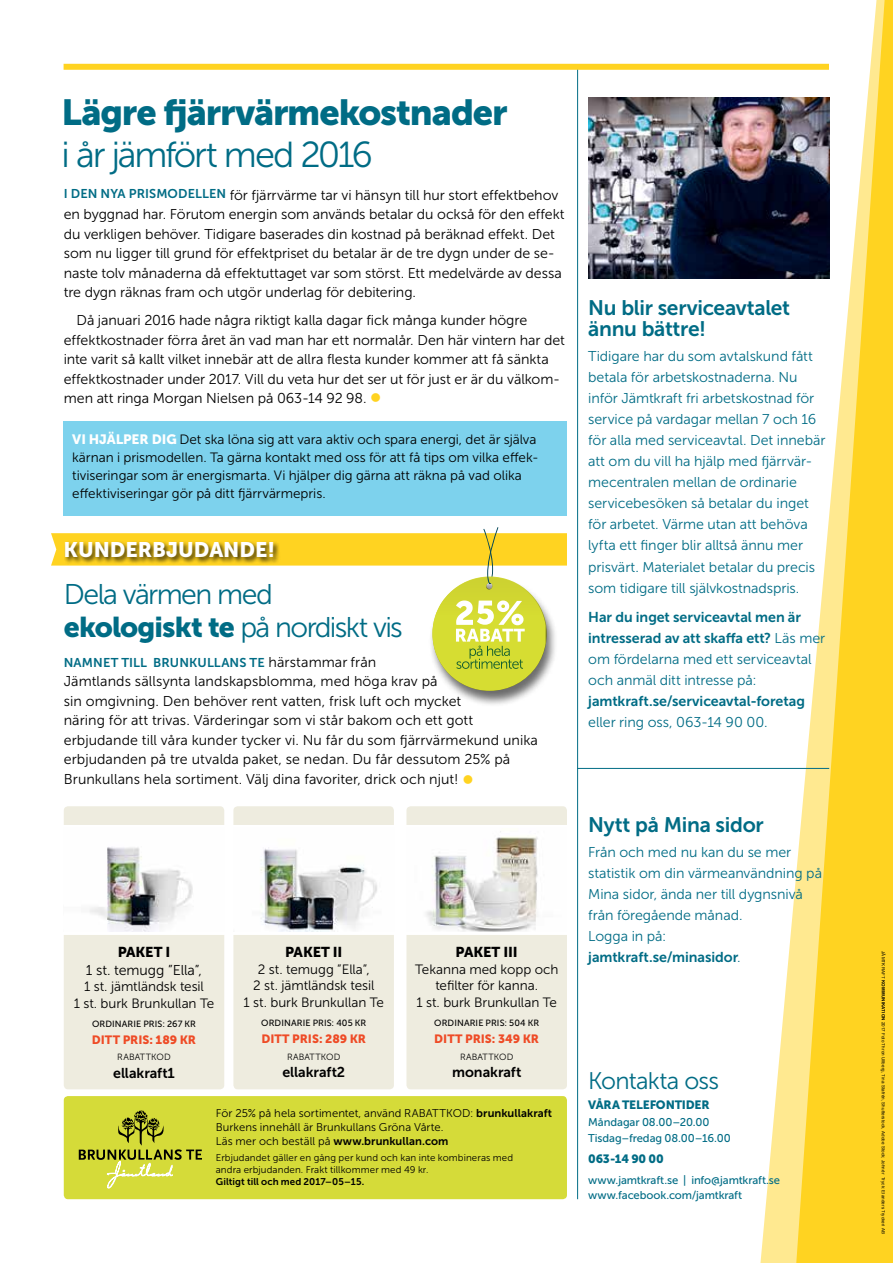
<style>
.page{position:relative;width:893px;height:1263px;background:#fff}
.page>*{position:absolute;margin:0;border:0;box-sizing:border-box;transform-origin:0 0}
.t1{font:36.15px "Museo Sans 900";letter-spacing:-.03em;color:#006c85}
.t2{font:36.15px "Museo Sans 300";letter-spacing:-.06em;color:#006c85}
.t3{font:28.5px/33px "Museo Sans 300";letter-spacing:-.055em;color:#006c85}
.t4{font:24px "Museo Sans 300";letter-spacing:-.03em;color:#006c85}
.t5{font:21px/21px "Museo Sans 700";letter-spacing:-.015em;color:#006c85}
.t6{font:21px "Museo Sans 900";color:#fff}
.t7{font:14.25px/19.5px "Museo Sans 300";letter-spacing:-.005em;color:#000}
.t8{font:14.25px/21px "Museo Sans 300";letter-spacing:-.005em;color:#006c85}
.t9{font:14.25px/21px "Museo Sans 700";letter-spacing:-.005em;color:#006c85}
.t10{font:14.25px "Museo Sans 700";letter-spacing:-.005em;color:#000}
.t11{font:14.25px "Museo Sans 900";letter-spacing:-.01em;color:#000}
.t12{font:13.5px/16.6px "Museo Sans 300";letter-spacing:-.005em;color:#000;text-align:center}
.t13{font:12.75px "Museo Sans 700";letter-spacing:.01em;color:#006c85}
.t14{font:12px "Museo Sans 900";color:#ee4b26}
.t15{font:12px "Museo Sans 900";letter-spacing:-.015em;color:#006c85}
.t16{font:11.25px/14px "Museo Sans 300";letter-spacing:.005em;color:#000}
.t17{font:11.25px/16.5px "Museo Sans 500";letter-spacing:-.01em;color:#006c85}
.t18{font:9.75px/11.7px "Museo Sans 300";letter-spacing:.01em;color:#000}
.t19{font:9.75px "Museo Sans 700";letter-spacing:.005em;color:#000}
.t20{font:9px "Museo Sans 500";letter-spacing:.01em;color:#000}
.t21{font:9px "Museo Sans 300";letter-spacing:.015em;color:#000}
.t22{font:4.5px "Arial";letter-spacing:.02em;color:#000}
.s1{font-family:"Museo Sans 700";font-size:12.75px;color:#006c85}
.s2{color:#ffd321}
.s3{font-family:"Museo Sans 900";color:#fff}
.s4{font-family:"Museo Sans 900"}
.s5{font-family:"Museo Sans 300";font-size:14.25px;color:#000}
.s6{font-family:"Museo Sans 700"}
.s7{font-family:"Museo Sans 300"}
.s8{font-weight:700}
</style>
<div class="page">
<svg style="left:752px;top:0;width:141px;height:1263px"></svg>
<div style="left:64px;top:421px;width:503px;height:95px;background:#7dd2ed"></div>
<hr style="left:577px;top:68px;width:1px;height:1131px;background:#006c85">
<hr style="left:577px;top:768px;width:252px;height:1px;background:#006c85">
<div style="left:64px;top:64px;width:765px;height:6px;background:#ffd321"></div>
<img style="left:588px;top:98px;width:241px;height:181px">
<div style="left:64px;top:806px;width:160px;height:283px;background:#eeecdf;border-radius:4px"></div>
<div style="left:64px;top:1096px;width:503px;height:103px;background:#d5db39;border-radius:4px"></div>
<div style="left:233px;top:806px;width:161px;height:283px;background:#eeecdf;border-radius:4px"></div>
<div style="left:406px;top:806px;width:161px;height:283px;background:#eeecdf;border-radius:4px"></div>
<div style="left:428px;top:577px;width:130px;height:130px;background:#000;opacity:.58"></div>
<svg style="left:51px;top:527px;width:516px;height:164px"></svg>
<svg style="left:79px;top:1110px;width:123px;height:78px"></svg>
<img style="left:406px;top:828px;width:161px;height:104px">
<img style="left:64px;top:828px;width:160px;height:104px">
<img style="left:234px;top:828px;width:160px;height:104px">
<hr style="left:54px;top:825px;width:517px;height:3px;background:#fff">
<hr style="left:54px;top:932px;width:517px;height:3px;background:#fff">
<h1 class="t1" style="left:62px;top:92px;width:448px">Lägre fjärrvärmekostnader</h1>
<h1 class="t2" style="left:62px;top:135px;width:313px">i år jämfört med 2016</h1>
<p class="t7" style="left:64px;top:185px;width:502px"><span class="s1">I DEN NYA PRISMODELLEN</span> för fjärrvärme tar vi hänsyn till hur stort effektbehov en byggnad har. Förutom energin som används betalar du också för den effekt du verkligen behöver. Tidigare baserades din kostnad på beräknad effekt. Det som nu ligger till grund för effektpriset du betalar är de tre dygn under de se&shy;naste tolv månaderna då effektuttaget var som störst. Ett medelvärde av dessa tre dygn räknas fram och utgör underlag för debitering.</p>
<p class="t7" style="left:64px;top:311px;width:503px;text-indent:13px">Då januari 2016 hade några riktigt kalla dagar fick många kunder högre effektkostnader förra året än vad man har ett normalår. Den här vintern har det inte varit så kallt vilket innebär att de allra flesta kunder kommer att få sänkta effektkostnader under 2017. Vill du veta hur det ser ut för just er är du välkom&shy;men att ringa Morgan Nielsen på 063-14 92 98. <span class="s2">●</span></p>
<p class="t12" style="left:72px;top:430px;width:468px;line-height:18px;text-align:left"><span class="s3">VI HJÄLPER DIG</span> Det ska löna sig att vara aktiv och spara energi, det är själva kärnan i prismodellen. Ta gärna kontakt med oss för att få tips om vilka effek&shy;tiviseringar som är energismarta. Vi hjälper dig gärna att räkna på vad olika effektiviseringar gör på ditt fjärrvärmepris.</p>
<h3 class="t6" style="left:64px;top:538px;width:213px">KUNDERBJUDANDE!</h3>
<h2 class="t3" style="left:64px;top:578px;width:341px">Dela värmen med <span class="s4">ekologiskt te</span> på nordiskt vis</h2>
<p class="t13" style="left:64px;top:655px;width:314px">NAMNET TILL BRUNKULLANS TE <span class="s5">härstammar från</span></p>
<p class="t7" style="left:64px;top:672px;width:476px">Jämtlands sällsynta landskapsblomma, med höga krav på<br>sin omgivning. Den behöver rent vatten, frisk luft och mycket<br>näring för att trivas. Värderingar som vi står bakom och ett gott erbjudande till våra kunder tycker vi. Nu får du som fjärrvärmekund unika erbjudanden på tre utvalda paket, se nedan. Du får dessutom 25% på Brunkullans hela sortiment. Välj dina favoriter, drick och njut! <span class="s2">●</span></p>
<p class="t11" style="left:118px;top:944px;width:54px">PAKET I</p>
<p class="t7" style="left:86px;top:960px;width:118px">1 st. temugg ”Ella”,</p>
<p class="t12" style="left:74px;top:978px;width:142px;line-height:17.1px">1 st. jämtländsk tesil<br>1 st. burk Brunkullan Te</p>
<p class="t20" style="left:92px;top:1018px;width:106px">ORDINARIE PRIS: 267 KR</p>
<p class="t14" style="left:92px;top:1032px;width:106px">DITT PRIS: 189 KR</p>
<p class="t21" style="left:117px;top:1052px;width:55px">RABATTKOD</p>
<p class="t10" style="left:113px;top:1065px;width:63px">ellakraft1</p>
<p class="t11" style="left:285px;top:944px;width:59px">PAKET II</p>
<p class="t12" style="left:243px;top:961px;width:142px">2 st. temugg ”Ella”,<br>2 st. jämtländsk tesil<br>1 st. burk Brunkullan Te</p>
<p class="t20" style="left:261px;top:1017px;width:107px">ORDINARIE PRIS: 405 KR</p>
<p class="t14" style="left:261px;top:1032px;width:106px">DITT PRIS: 289 KR</p>
<p class="t21" style="left:287px;top:1051px;width:55px">RABATTKOD</p>
<p class="t10" style="left:282px;top:1064px;width:64px">ellakraft2</p>
<p class="t11" style="left:456px;top:944px;width:64px">PAKET III</p>
<p class="t12" style="left:415px;top:961px;width:145px">Tekanna med kopp och tefilter för kanna.<br>1 st. burk Brunkullan Te</p>
<p class="t20" style="left:434px;top:1017px;width:107px">ORDINARIE PRIS: 504 KR</p>
<p class="t14" style="left:434px;top:1032px;width:106px">DITT PRIS: 349 KR</p>
<p class="t21" style="left:460px;top:1051px;width:55px">RABATTKOD</p>
<p class="t10" style="left:452px;top:1064px;width:71px">monakraft</p>
<p class="t16" style="left:216px;top:1107px;width:338px">För 25% på hela sortimentet, använd RABATTKOD: <span class="s6">brunkullakraft<br></span>Burkens innehåll är Brunkullans Gröna Vårte.<br>Läs mer och beställ på <span class="s6">www.brunkullan.com</span></p>
<p class="t18" style="left:216px;top:1152px;width:299px">Erbjudandet gäller en gång per kund och kan inte kombineras med andra erbjudanden. Frakt tillkommer med 49 kr.</p>
<p class="t19" style="left:216px;top:1176px;width:150px">Giltigt till och med 2017–05–15.</p>
<h3 class="t5" style="left:588px;top:297px;width:203px">Nu blir serviceavtalet ännu bättre!</h3>
<p class="t8" style="left:588px;top:346px;width:239px">Tidigare har du som avtalskund fått betala för arbetskostnaderna. Nu inför Jämtkraft fri arbetskostnad för service på vardagar mellan 7 och 16 för alla med serviceavtal. Det innebär att om du vill ha hjälp med fjärrvär&shy;mecentralen mellan de ordinarie servicebesöken så betalar du inget för arbetet. Värme utan att behöva lyfta ett finger blir alltså ännu mer prisvärt. Materialet betalar du precis som tidigare till självkostnadspris.</p>
<p class="t9" style="left:588px;top:607px;width:239px">Har du inget serviceavtal men är intresserad av att skaffa ett? <span class="s7">Läs mer</span></p>
<p class="t8" style="left:588px;top:649px;width:225px">om fördelarna med ett serviceavtal och anmäl ditt intresse på:</p>
<p class="t9" style="left:588px;top:691px;width:218px">jamtkraft.se/serviceavtal-foretag</p>
<p class="t8" style="left:588px;top:712px;width:181px">eller ring oss, 063-14 90 00.</p>
<h3 class="t5" style="left:588px;top:814px;width:177px">Nytt på Mina sidor</h3>
<p class="t8" style="left:588px;top:842px;width:235px">Från och med nu kan du se mer statistik om din värmeanvändning på<br>Mina sidor, ända ner till dygnsnivå från föregående månad.<br>Logga in på:</p>
<p class="t9" style="left:588px;top:947px;width:154px">jamtkraft.se/minasidor<span class="s7">.</span></p>
<h3 class="t4" style="left:588px;top:1067px;width:132px">Kontakta oss</h3>
<p class="t15" style="left:588px;top:1098px;width:123px">VÅRA TELEFONTIDER</p>
<p class="t17" style="left:588px;top:1114px;width:144px">Måndagar 08.00–20.00<br>Tisdag–fredag 08.00–16.00</p>
<p class="t15" style="left:588px;top:1152px;width:77px">063-14 90 00</p>
<p class="t17" style="left:588px;top:1172px;width:193px;line-height:15px">www.jamtkraft.se | info@jamtkraft.se www.facebook.com/jamtkraft</p>
<p class="t22" style="left:886px;top:951px;width:284px;rotate:90deg">JÄMTKRAFT <span class="s8">KOMMUNIKATION</span> 2017 Foto Thron Ullberg, Tina Stafrén, Shutterstock, Adobe Stock; Johnér Tryck: Elanders Tryckeri AB</p>
</div>
